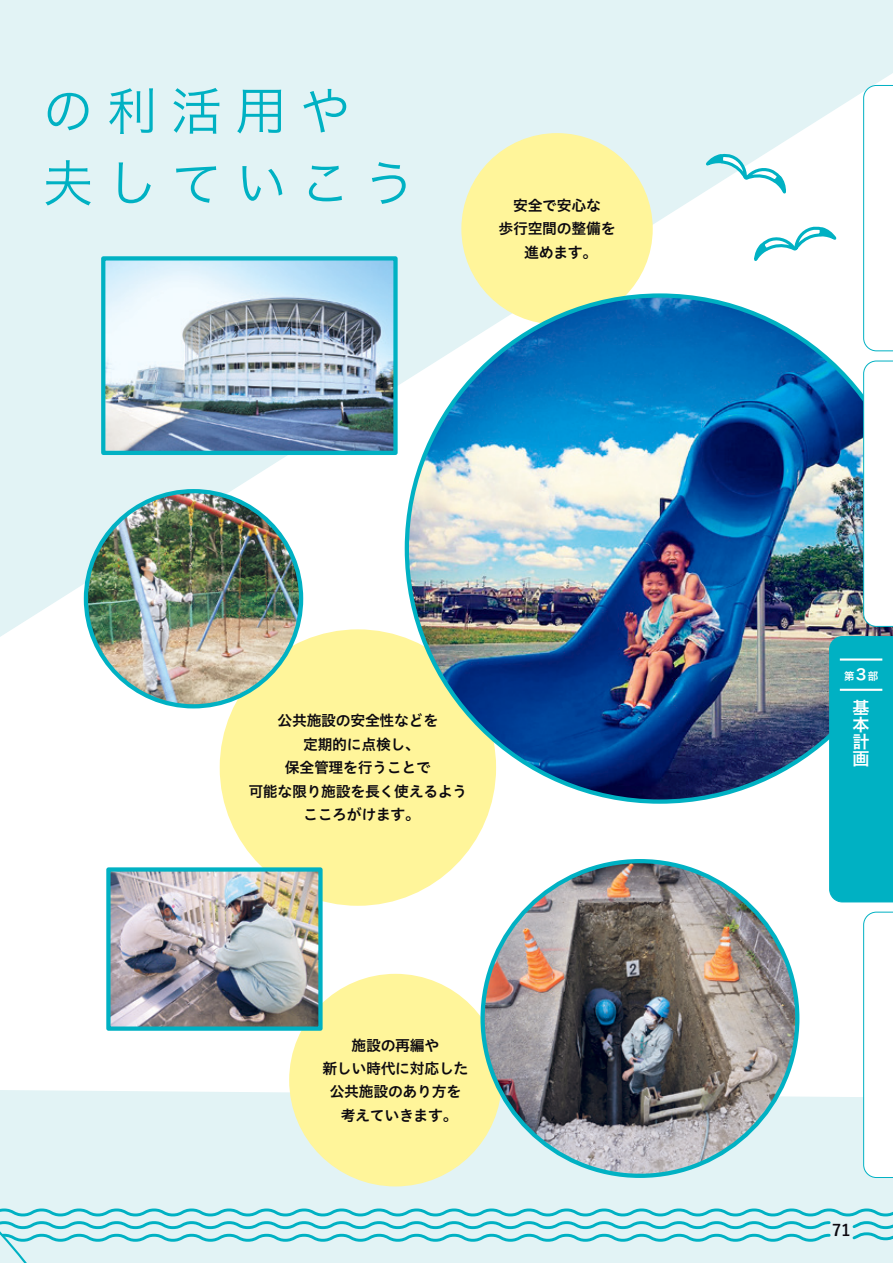
<style>
.page{position:relative;width:893px;height:1263px;background:#e2f3f5}
.page>*{position:absolute;margin:0;border:0;box-sizing:border-box;transform-origin:0 0}
.t1{font:51px/72.3px "Hira Kaku Pro N W3";letter-spacing:.26em;color:#00b1c3}
.t2{font:16.95px/17px "Hira Kaku Pro N W6";color:#fff;text-align:justify}
.t3{font:700 15.9px "Yu Go";color:#0c0910}
.t4{font:14.85px/23.4px "Hiragino UD Sans Std N W6";letter-spacing:-.02em;color:#0c0910;text-align:center}
.t5{font:10.35px "Hira Kaku Pro N W6";color:#fff}
.s1{font-size:14.85px}
</style>
<div class="page">
<svg style="left:2px;top:73px;width:891px;height:563px"></svg>
<div style="left:461px;top:133px;width:192px;height:191px;background:#fff59a;border-radius:50%"></div>
<img style="left:86px;top:491px;width:215px;height:215px;border-radius:108px">
<img style="left:405px;top:293px;width:488px;height:343px">
<img style="left:106px;top:261px;width:287px;height:189px">
<div style="left:101px;top:256px;width:297px;height:199px;border:4px solid #00b1c3"></div>
<svg style="left:751px;top:224px;width:88px;height:40px;background:#d2f1f4"></svg>
<svg style="left:703px;top:151px;width:86px;height:45px"></svg>
<svg style="left:863px;top:85px;width:30px;height:266px;background:#f5fbfc"></svg>
<svg style="left:863px;top:361px;width:30px;height:266px;background:#f4fafb"></svg>
<img style="left:0;top:636px;width:893px;height:627px">
<hr style="left:840px;top:658px;width:42px;height:3px;background:#fff">
<hr style="left:840px;top:689px;width:42px;height:2px;background:#fff">
<h1 class="t1" style="left:43px;top:71px;width:374px">の利活用や<br>夫していこう</h1>
<p class="t4" style="left:499px;top:193px;width:118px">安全で安心な<br>歩行空間の整備を進めます。</p>
<p class="t4" style="left:248px;top:708px;width:221px">公共施設の安全性などを<br>定期的に点検し、<br>保全管理を行うことで<br>可能な限り施設を長く使えるようこころがけます。</p>
<p class="t4" style="left:322px;top:1032px;width:148px">施設の再編や<br>新しい時代に対応した公共施設のあり方を考えていきます。</p>
<p class="t5" style="left:844px;top:667px;width:36px">第<span class="s1">3</span>部</p>
<p class="t2" style="left:853px;top:699px;width:18px">基本計画</p>
<p class="t3" style="left:832px;top:1221px;width:20px">71</p>
</div>
